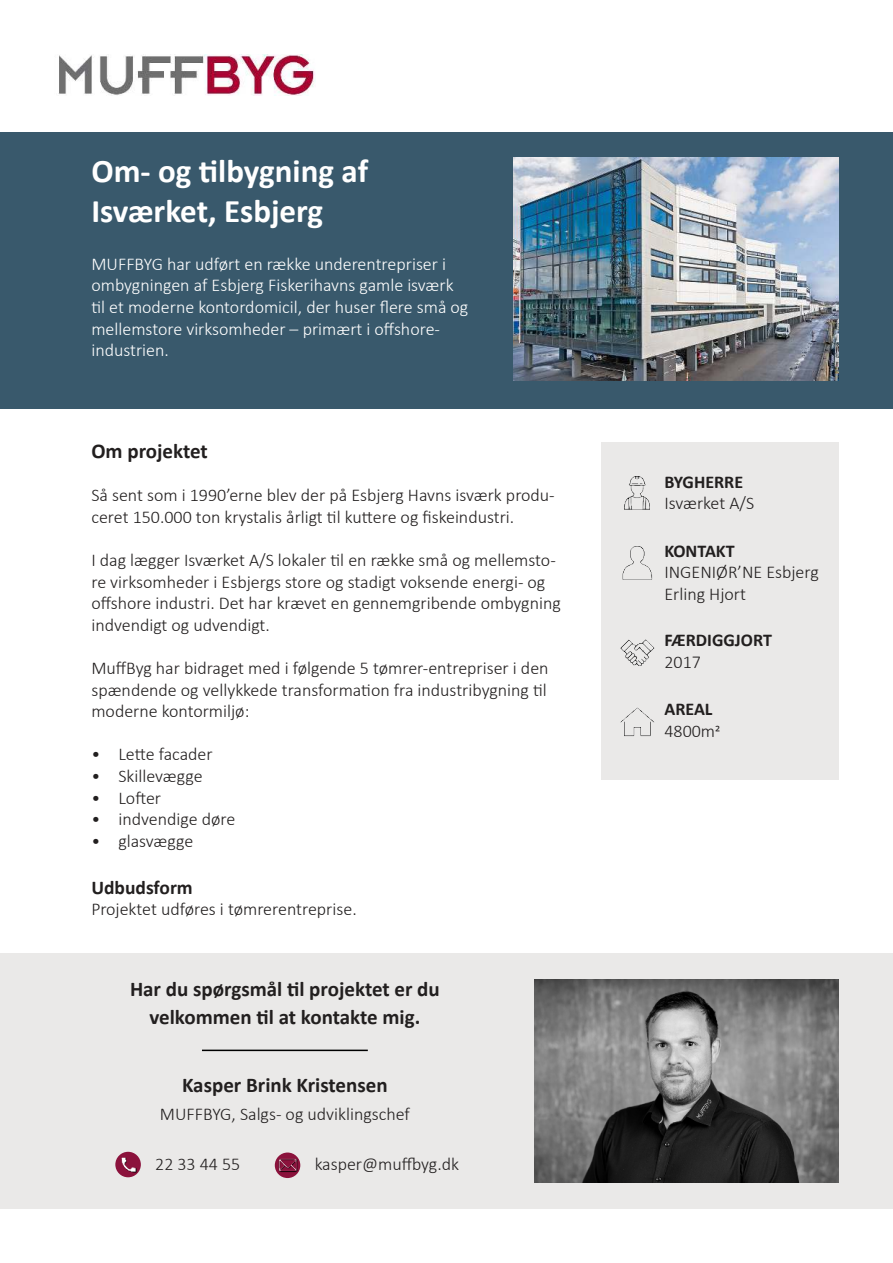
<style>
.page{position:relative;width:893px;height:1263px;background:#fff}
.page>*{position:absolute;margin:0;border:0;box-sizing:border-box;transform-origin:0 0}
.t1{font:700 33px/39.6px "Calibri";color:#fff}
.t2{font:700 21px/28.5px "Calibri";color:#221f1f;text-align:center}
.t3{font:700 19.5px "Calibri";color:#221f1f}
.t4{font:300 18px/21.6px "Calibri";color:#221f1f}
.t5{font:300 18px/21.6px "Calibri";color:#fff}
.t6{font:700 18px "Calibri";color:#221f1f}
</style>
<div class="page">
<img style="left:58px;top:54px;width:257px;height:42px">
<div style="left:0;top:132px;width:893px;height:276px;background:#39596c"></div>
<img style="left:514px;top:157px;width:325px;height:224px">
<div style="left:0;top:954px;width:893px;height:255px;background:#eae9e8"></div>
<img style="left:535px;top:980px;width:304px;height:203px">
<hr style="left:202px;top:1049px;width:166px;height:2px;background:#000">
<div style="left:602px;top:442px;width:237px;height:337px;background:#eae9e8"></div>
<img style="left:624px;top:476px;width:26px;height:34px">
<img style="left:622px;top:546px;width:31px;height:34px">
<img style="left:620px;top:639px;width:34px;height:27px">
<img style="left:620px;top:707px;width:34px;height:30px">
<div style="left:115px;top:1152px;width:26px;height:25px;background:#8b123c;border-radius:50%"></div>
<img style="left:118px;top:1155px;width:21px;height:20px">
<svg style="left:275px;top:1152px;width:25px;height:26px"></svg>
<img style="left:278px;top:1156px;width:20px;height:19px">
<h1 class="t1" style="left:91px;top:151px;width:278px">Om- og tilbygning af<br>Isværket, Esbjerg</h1>
<p class="t5" style="left:91px;top:254px;width:378px">MUFFBYG har udført en række underentrepriser i ombygningen af Esbjerg Fiskerihavns gamle isværk til et moderne kontordomicil, der huser flere små og mellemstore virksomheder – primært i offshore&shy;industrien.</p>
<p class="t2" style="left:91px;top:436px;width:118px">Om projektet</p>
<p class="t4" style="left:91px;top:484px;width:465px">Så sent som i 1990’erne blev der på Esbjerg Havns isværk produ&shy;ceret 150.000 ton krystalis årligt til kuttere og fiskeindustri.</p>
<p class="t4" style="left:91px;top:549px;width:471px">I dag lægger Isværket A/S lokaler til en række små og mellemsto&shy;re virksomheder i Esbjergs store og stadigt voksende energi- og offshore industri. Det har krævet en gennemgribende ombygning indvendigt og udvendigt.</p>
<p class="t4" style="left:91px;top:657px;width:459px;text-align:justify">MuffByg har bidraget med i følgende 5 tømrer-entrepriser i den spændende og vellykkede transformation fra industribygning til moderne kontormiljø:</p>
<p class="t4" style="left:91px;top:745px;width:123px">• Lette facader</p>
<p class="t4" style="left:91px;top:766px;width:113px">• Skillevægge</p>
<p class="t4" style="left:91px;top:788px;width:71px">• Lofter</p>
<p class="t4" style="left:91px;top:810px;width:145px">• indvendige døre</p>
<p class="t4" style="left:91px;top:831px;width:103px">• glasvægge</p>
<p class="t3" style="left:91px;top:873px;width:103px">Udbudsform</p>
<p class="t4" style="left:91px;top:900px;width:267px">Projektet udføres i tømrerentreprise.</p>
<p class="t2" style="left:130px;top:974px;width:311px">Har du spørgsmål til projektet er du velkommen til at kontakte mig.</p>
<p class="t2" style="left:182px;top:1070px;width:207px">Kasper Brink Kristensen</p>
<p class="t4" style="left:160px;top:1103px;width:251px">MUFFBYG, Salgs- og udviklingschef</p>
<p class="t4" style="left:155px;top:1153px;width:87px">22 33 44 55</p>
<p class="t4" style="left:315px;top:1153px;width:146px">kasper@muffbyg.dk</p>
<p class="t6" style="left:664px;top:469px;width:80px">BYGHERRE</p>
<p class="t4" style="left:664px;top:494px;width:91px">Isværket A/S</p>
<p class="t6" style="left:664px;top:540px;width:72px">KONTAKT</p>
<p class="t4" style="left:664px;top:561px;width:156px">INGENIØR’NE Esbjerg<br>Erling Hjort</p>
<p class="t6" style="left:664px;top:627px;width:109px">FÆRDIGGJORT</p>
<p class="t4" style="left:664px;top:651px;width:38px">2017</p>
<p class="t6" style="left:664px;top:696px;width:50px">AREAL</p>
<p class="t4" style="left:664px;top:720px;width:57px">4800m2</p>
</div>
